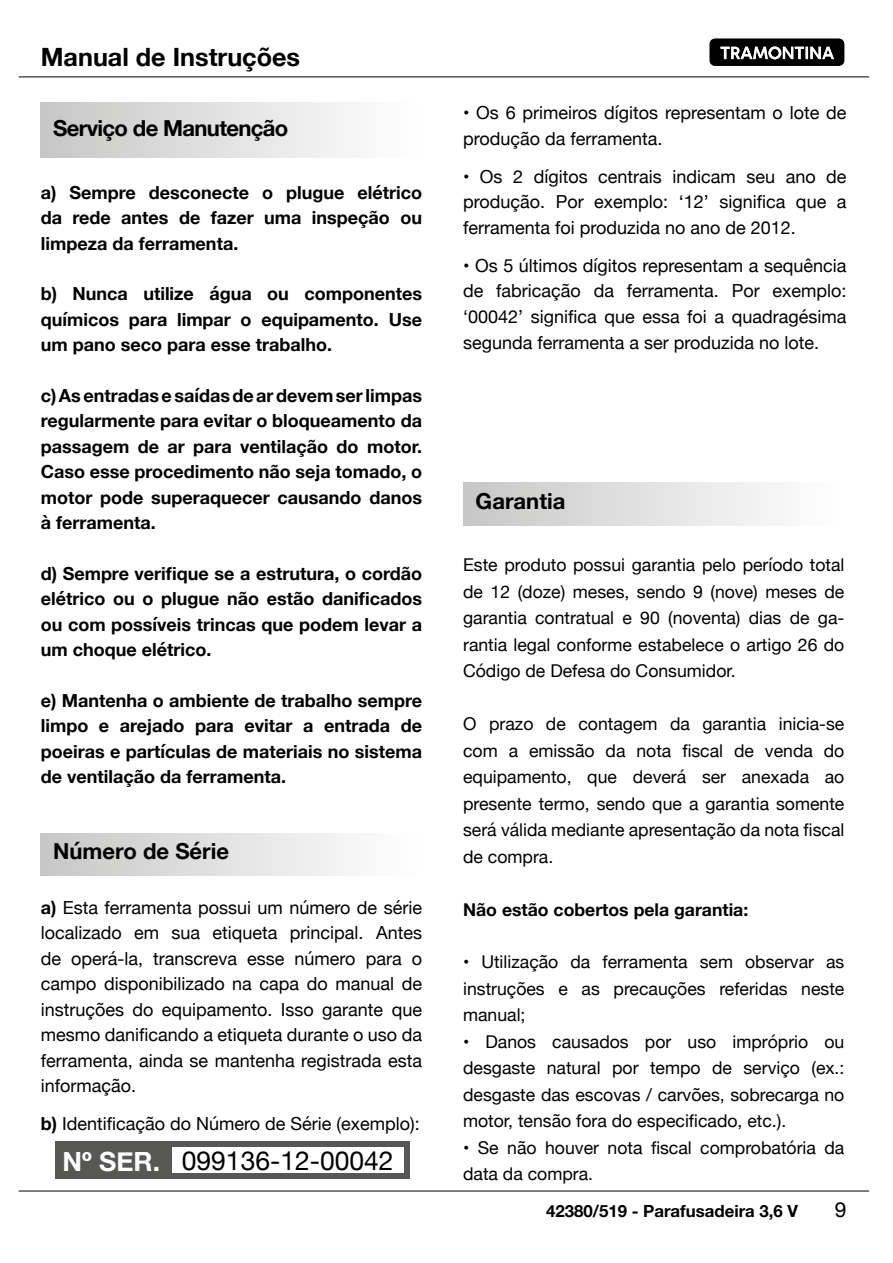
<style>
.page{position:relative;width:893px;height:1263px;background:#fff}
.page>*{position:absolute;margin:0;border:0;box-sizing:border-box;transform-origin:0 0}
.t1{font:26.4px "Helvetica Neue";color:#000}
.t2{font:700 25.2px "Helvetica Neue";color:#000}
.t3{font:700 21.9px "Helvetica Neue";letter-spacing:-.03em;color:#000}
.t4{font:700 21.9px "Helvetica Neue";color:#000}
.t5{font:21px "Helvetica Neue";color:#000}
.t6{font:18px/25.5px "Helvetica Neue";color:#000;text-align:justify}
.t7{font:700 18px/25.5px "Helvetica Neue";color:#000;text-align:justify}
.t8{font:17.7px/26.4px "Helvetica Neue";color:#000;text-align:justify}
.t9{font:700 17.7px "Helvetica Neue";color:#000}
.t10{font:700 16.8px "Helvetica Neue";color:#000}
.s1{font-weight:700}
.s2{font-weight:700;color:#fff}
</style>
<div class="page">
<hr style="left:19px;top:76px;width:850px;height:1px;background:#000">
<hr style="left:19px;top:1190px;width:850px;height:1px;background:#000">
<svg style="left:709px;top:38px;width:135px;height:28px"></svg>
<div style="left:41px;top:102px;width:381px;height:55px;background:linear-gradient(to right,#c7c7c7,#fff)"></div>
<div style="left:463px;top:482px;width:381px;height:43px;background:linear-gradient(to right,#c7c7c7,#fff)"></div>
<div style="left:41px;top:833px;width:381px;height:43px;background:linear-gradient(to right,#c7c7c7,#fff)"></div>
<div style="left:55px;top:1141px;width:355px;height:38px;background:#575756"></div>
<div style="left:172px;top:1147px;width:231px;height:25px;background:#fff"></div>
<h2 class="t2" style="left:41px;top:37px;width:261px">Manual de Instruções</h2>
<p class="t3" style="left:53px;top:111px;width:237px">Serviço de Manutenção</p>
<p class="t3" style="left:162px;top:111px;width:262px">Assistência e Manutenção</p>
<p class="t7" style="left:41px;top:180px;width:383px">a) Sempre desconecte o plugue elétrico da rede antes de fazer uma inspeção ou limpeza da ferramenta.</p>
<p class="t7" style="left:41px;top:281px;width:383px">b) Nunca utilize água ou componentes químicos para limpar o equipamento. Use um pano seco para esse trabalho.</p>
<p class="t7" style="left:41px;top:383px;width:383px">c) As entradas e saídas de ar devem ser limpas regularmente para evitar o bloqueamento da passagem de ar para ventilação do motor.<br>Caso esse procedimento não seja tomado, o motor pode superaquecer causando danos à ferramenta.</p>
<p class="t7" style="left:41px;top:561px;width:383px">d) Sempre verifique se a estrutura, o cordão elétrico ou o plugue não estão danificados ou com possíveis trincas que podem levar a um choque elétrico.</p>
<p class="t7" style="left:41px;top:688px;width:383px">e) Mantenha o ambiente de trabalho sempre limpo e arejado para evitar a entrada de poeiras e partículas de materiais no sistema de ventilação da ferramenta.</p>
<p class="t4" style="left:53px;top:834px;width:177px">Número de Série</p>
<p class="t6" style="left:41px;top:896px;width:383px"><span class="s1">a)</span> Esta ferramenta possui um número de série localizado em sua etiqueta principal. Antes de operá-la, transcreva esse número para o campo disponibilizado na capa do manual de instruções do equipamento. Isso garante que mesmo danificando a etiqueta durante o uso da ferramenta, ainda se mantenha registrada esta informação.</p>
<p class="t6" style="left:41px;top:1112px;width:381px"><span class="s1">b)</span> Identificação do Número de Série (exemplo):</p>
<h1 class="t1" style="left:63px;top:1141px;width:333px"><span class="s2">Nº SER.</span> 099136-12-00042</h1>
<p class="t6" style="left:463px;top:101px;width:385px">• Os 6 primeiros dígitos representam o lote de produção da ferramenta.</p>
<p class="t6" style="left:463px;top:165px;width:385px">• Os 2 dígitos centrais indicam seu ano de produção. Por exemplo: ‘12’ significa que a ferramenta foi produzida no ano de 2012.</p>
<p class="t6" style="left:463px;top:254px;width:385px">• Os 5 últimos dígitos representam a sequência de fabricação da ferramenta. Por exemplo: ‘00042’ significa que essa foi a quadragésima segunda ferramenta a ser produzida no lote.</p>
<p class="t4" style="left:476px;top:484px;width:91px">Garantia</p>
<p class="t8" style="left:463px;top:553px;width:383px">Este produto possui garantia pelo período total de 12 (doze) meses, sendo 9 (nove) meses de garantia contratual e 90 (noventa) dias de ga&shy;rantia legal conforme estabelece o artigo 26 do Código de Defesa do Consumidor.</p>
<p class="t8" style="left:463px;top:712px;width:383px">O prazo de contagem da garantia inicia-se com a emissão da nota fiscal de venda do equipamento, que deverá ser anexada ao presente termo, sendo que a garantia somente será válida mediante apresentação da nota fiscal de compra.</p>
<p class="t9" style="left:463px;top:895px;width:287px">Não estão cobertos pela garantia:</p>
<p class="t8" style="left:463px;top:950px;width:383px">• Utilização da ferramenta sem observar as instruções e as precauções referidas neste manual;</p>
<p class="t8" style="left:463px;top:1029px;width:383px">• Danos causados por uso impróprio ou desgaste natural por tempo de serviço (ex.: desgaste das escovas / carvões, sobrecarga no motor, tensão fora do especificado, etc.).</p>
<p class="t8" style="left:463px;top:1135px;width:383px">• Se não houver nota fiscal comprobatória da data da compra.</p>
<p class="t10" style="left:546px;top:1198px;width:254px">42380/519 - Parafusadeira 3,6 V</p>
<p class="t5" style="left:835px;top:1195px;width:13px">9</p>
</div>
